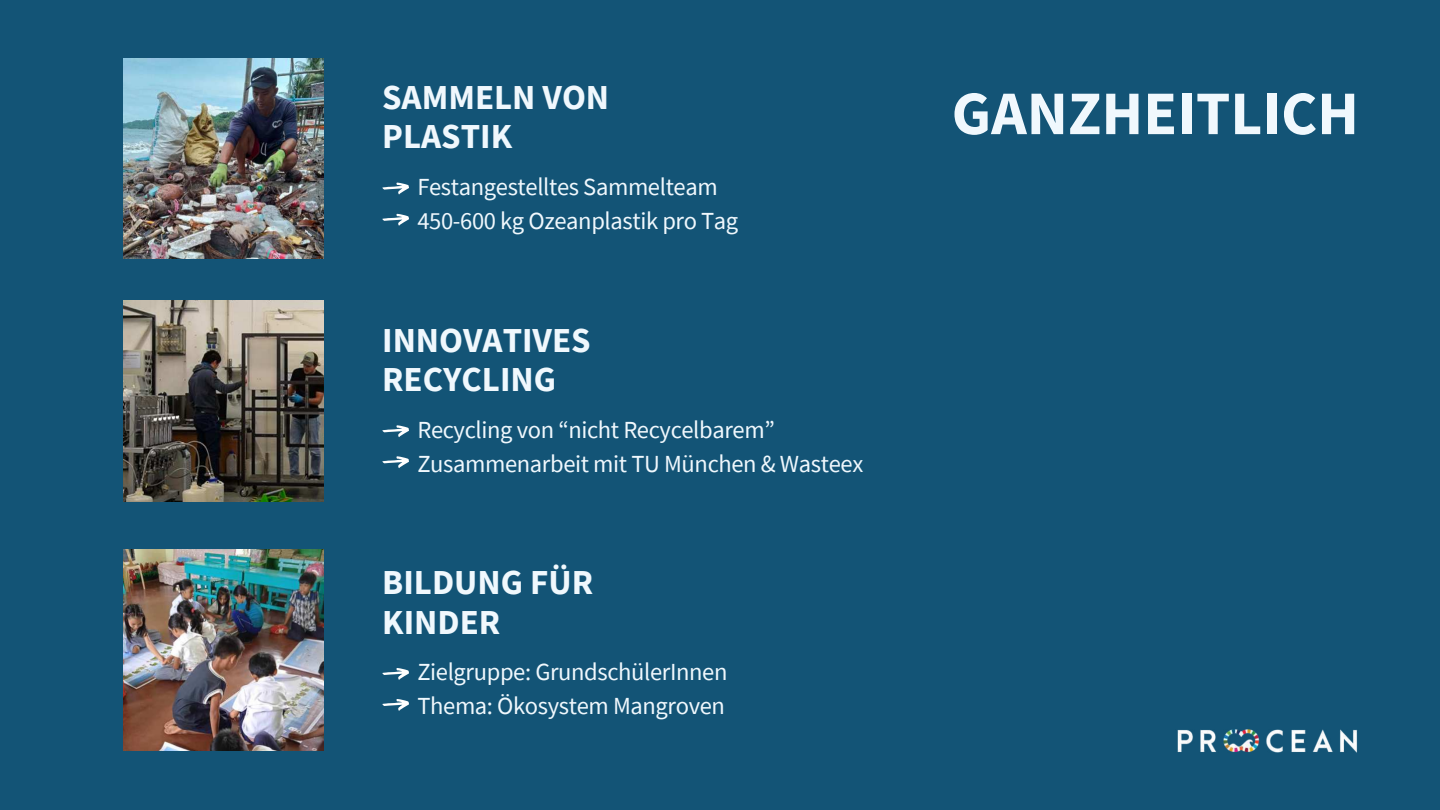
<style>
.page{position:relative;width:1440px;height:810px;background:#135476}
.page>*{position:absolute;margin:0;border:0;box-sizing:border-box;transform-origin:0 0}
.t1{font:700 62px "Source Sans Pro";color:#f0f8fd}
.t2{font:700 35px/39.8px "Source Sans Pro";color:#f0f8fd}
.t3{font:24.5px/33.8px "Source Sans Pro";letter-spacing:-.015em;color:#f0f8fd}
</style>
<div class="page">
<img style="left:123px;top:550px;width:201px;height:200px">
<img style="left:1177px;top:729px;width:181px;height:23px">
<svg style="left:382px;top:182px;width:27px;height:12px"></svg>
<svg style="left:382px;top:214px;width:27px;height:12px"></svg>
<svg style="left:382px;top:425px;width:27px;height:12px"></svg>
<svg style="left:382px;top:456px;width:27px;height:12px"></svg>
<img style="left:123px;top:58px;width:201px;height:200px">
<svg style="left:382px;top:668px;width:27px;height:12px"></svg>
<svg style="left:382px;top:699px;width:27px;height:12px"></svg>
<img style="left:123px;top:301px;width:201px;height:200px">
<h2 class="t2" style="left:382px;top:77px;width:229px">SAMMELN VON<br>PLASTIK</h2>
<p class="t3" style="left:417px;top:170px;width:322px">Festangestelltes Sammelteam<br>450-600 kg Ozeanplastik pro Tag</p>
<h2 class="t2" style="left:382px;top:320px;width:210px">INNOVATIVES<br>RECYCLING</h2>
<p class="t3" style="left:417px;top:413px;width:447px">Recycling von &lt;nicht Recycelbarem=<br>Zusammenarbeit mit TU München &amp; Wasteex</p>
<h2 class="t2" style="left:382px;top:562px;width:212px">BILDUNG FÜR<br>KINDER</h2>
<p class="t3" style="left:417px;top:655px;width:312px">Zielgruppe: GrundschülerInnen<br>Thema: Ökosystem Mangroven</p>
<h1 class="t1" style="left:952px;top:72px;width:409px">GANZHEITLICH</h1>
</div>
